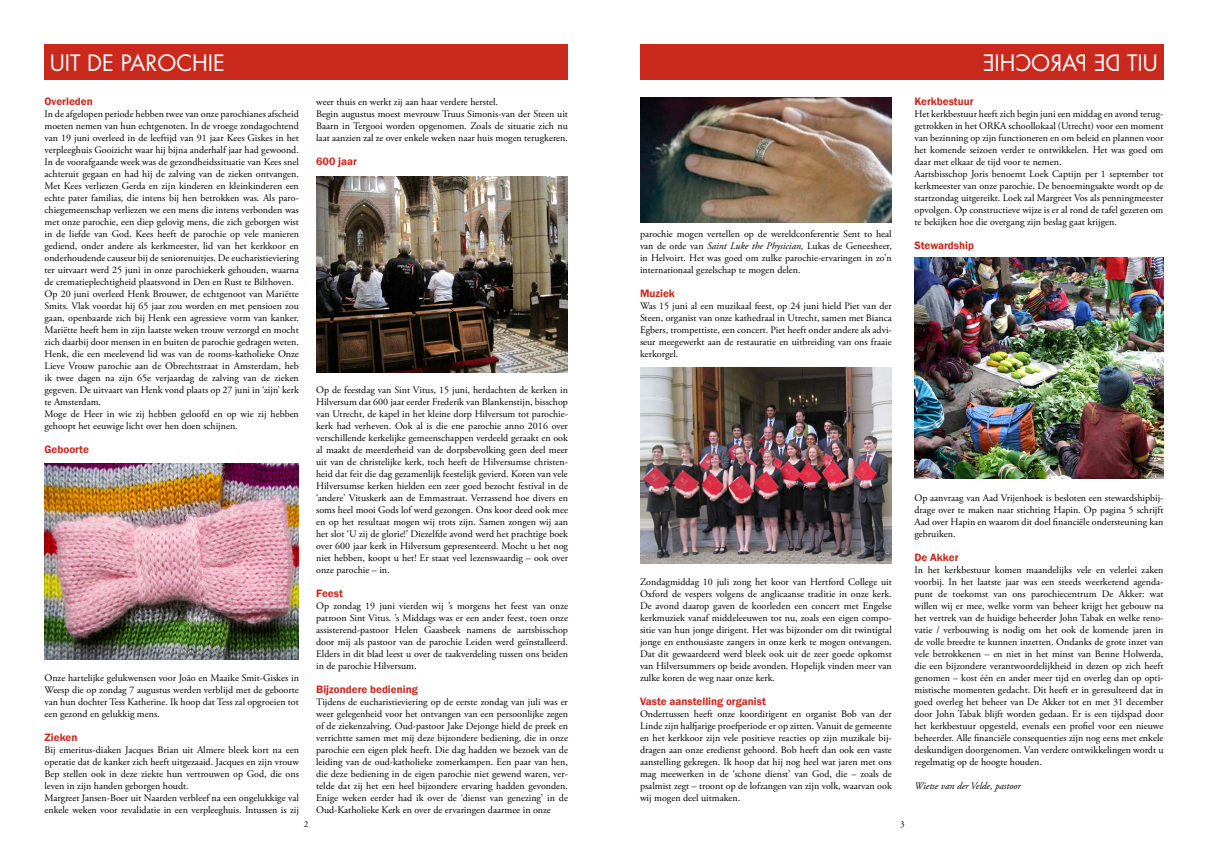
<style>
.page{position:relative;width:1208px;height:859px;background:#fff}
.page>*{position:absolute;margin:0;border:0;box-sizing:border-box;transform-origin:0 0}
.t1{font:22px "Futura";color:#fff}
.t2{font:600 11px "Franklin Gothic";color:#ca291d}
.t3{font:10px/12px "Adobe Garamond Pro";color:#000;text-align:justify}
.t4{font:italic 10px "Adobe Garamond Pro";color:#000}
.t5{font:9px "Adobe Garamond Pro";color:#000}
.s1{font-style:italic}
</style>
<div class="page">
<div style="left:44px;top:45px;width:524px;height:35px;background:#ca291d"></div>
<img style="left:45px;top:463px;width:254px;height:196px">
<img style="left:316px;top:176px;width:252px;height:196px">
<img style="left:640px;top:97px;width:251px;height:126px">
<img style="left:640px;top:368px;width:251px;height:195px">
<img style="left:914px;top:257px;width:249px;height:221px">
<div style="left:640px;top:45px;width:523px;height:35px;background:#ca291d"></div>
<h1 class="t1" style="left:50px;top:48px;width:176px">UIT DE PAROCHIE</h1>
<p class="t2" style="left:45px;top:94px;width:50px">Overleden</p>
<p class="t3" style="left:45px;top:108px;width:256px;text-align:left">In de afgelopen periode hebben twee van onze parochianes afscheid moeten nemen van hun echtgenoten. In de vroege zondagochtend van 19 juni overleed in de leeftijd van 91 jaar Kees Giskes in het verpleeghuis Gooizicht waar hij bijna anderhalf jaar had gewoond.<br>In de voorafgaande week was de gezondheidssituatie van Kees snel achteruit gegaan en had hij de zalving van de zieken ontvangen.<br>Met Kees verliezen Gerda en zijn kinderen en kleinkinderen een echte pater familias, die intens bij hen betrokken was. Als paro&shy;chiegemeenschap verliezen we een mens die intens verbonden was met onze parochie, een diep gelovig mens, die zich geborgen wist in de liefde van God. Kees heeft de parochie op vele manieren gediend, onder andere als kerkmeester, lid van het kerkkoor en onderhoudende causeur bij de seniorenuitjes. De eucharistieviering ter uitvaart werd 25 juni in onze parochiekerk gehouden, waarna de crematieplechtigheid plaatsvond in Den en Rust te Bilthoven.<br>Op 20 juni overleed Henk Brouwer, de echtgenoot van Mariëtte Smits. Vlak voordat hij 65 jaar zou worden en met pensioen zou gaan, openbaarde zich bij Henk een agressieve vorm van kanker.<br>Mariëtte heeft hem in zijn laatste weken trouw verzorgd en mocht zich daarbij door mensen in en buiten de parochie gedragen weten.<br>Henk, die een meelevend lid was van de rooms-katholieke Onze Lieve Vrouw parochie aan de Obrechtstraat in Amsterdam, heb ik twee dagen na zijn 65e verjaardag de zalving van de zieken gegeven. De uitvaart van Henk vond plaats op 27 juni in ‘zijn’ kerk te Amsterdam.<br>Moge de Heer in wie zij hebben geloofd en op wie zij hebben gehoopt het eeuwige licht over hen doen schijnen.</p>
<p class="t2" style="left:45px;top:442px;width:46px">Geboorte</p>
<p class="t3" style="left:45px;top:672px;width:256px">Onze hartelijke gelukwensen voor João en Maaike Smit-Giskes in Weesp die op zondag 7 augustus werden verblijd met de geboorte van hun dochter Tess Katherine. Ik hoop dat Tess zal opgroeien tot een gezond en gelukkig mens.</p>
<p class="t2" style="left:45px;top:730px;width:34px">Zieken</p>
<p class="t3" style="left:45px;top:744px;width:256px;text-align:left">Bij emeritus-diaken Jacques Brian uit Almere bleek kort na een operatie dat de kanker zich heeft uitgezaaid. Jacques en zijn vrouw Bep stellen ook in deze ziekte hun vertrouwen op God, die ons leven in zijn handen geborgen houdt.<br>Margreet Jansen-Boer uit Naarden verbleef na een ongelukkige val enkele weken voor revalidatie in een verpleeghuis. Intussen is zij</p>
<p class="t3" style="left:316px;top:96px;width:253px;text-align:left">weer thuis en werkt zij aan haar verdere herstel.<br>Begin augustus moest mevrouw Truus Simonis-van der Steen uit Baarn in Tergooi worden opgenomen. Zoals de situatie zich nu laat aanzien zal ze over enkele weken naar huis mogen terugkeren.</p>
<p class="t2" style="left:316px;top:154px;width:42px">600 jaar</p>
<p class="t3" style="left:316px;top:384px;width:253px">Op de feestdag van Sint Vitus, 15 juni, herdachten de kerken in Hilversum dat 600 jaar eerder Frederik van Blankenstijn, bisschop van Utrecht, de kapel in het kleine dorp Hilversum tot parochie&shy;kerk had verheven. Ook al is die ene parochie anno 2016 over verschillende kerkelijke gemeenschappen verdeeld geraakt en ook al maakt de meerderheid van de dorpsbevolking geen deel meer uit van de christelijke kerk, toch heeft de Hilversumse christen&shy;heid dat feit die dag gezamenlijk feestelijk gevierd. Koren van vele Hilversumse kerken hielden een zeer goed bezocht festival in de ‘andere’ Vituskerk aan de Emmastraat. Verrassend hoe divers en soms heel mooi Gods lof werd gezongen. Ons koor deed ook mee en op het resultaat mogen wij trots zijn. Samen zongen wij aan het slot ‘U zij de glorie!’ Diezelfde avond werd het prachtige boek over 600 jaar kerk in Hilversum gepresenteerd. Mocht u het nog niet hebben, koopt u het! Er staat veel lezenswaardig – ook over onze parochie – in.</p>
<p class="t2" style="left:316px;top:586px;width:28px">Feest</p>
<p class="t3" style="left:316px;top:600px;width:253px">Op zondag 19 juni vierden wij ’s morgens het feest van onze patroon Sint Vitus. ’s Middags was er een ander feest, toen onze assisterend-pastoor Helen Gaasbeek namens de aartsbisschop door mij als pastoor van de parochie Leiden werd geïnstalleerd.<br>Elders in dit blad leest u over de taakverdeling tussen ons beiden in de parochie Hilversum.</p>
<p class="t2" style="left:316px;top:682px;width:103px">Bijzondere bediening</p>
<p class="t3" style="left:316px;top:696px;width:253px">Tijdens de eucharistieviering op de eerste zondag van juli was er weer gelegenheid voor het ontvangen van een persoonlijke zegen of de ziekenzalving. Oud-pastoor Jake Dejonge hield de preek en verrichtte samen met mij deze bijzondere bediening, die in onze parochie een eigen plek heeft. Die dag hadden we bezoek van de leiding van de oud-katholieke zomerkampen. Een paar van hen, die deze bediening in de eigen parochie niet gewend waren, ver&shy;telde dat zij het een heel bijzondere ervaring hadden gevonden.<br>Enige weken eerder had ik over de ‘dienst van genezing’ in de Oud-Katholieke Kerk en over de ervaringen daarmee in onze</p>
<p class="t3" style="left:640px;top:228px;width:253px">parochie mogen vertellen op de wereldconferentie Sent to heal van de orde van <span class="s1">Saint Luke the Physician,</span> Lukas de Geneesheer, in Helvoirt. Het was goed om zulke parochie-ervaringen in zo’n internationaal gezelschap te mogen delen.</p>
<p class="t2" style="left:640px;top:286px;width:36px">Muziek</p>
<p class="t3" style="left:640px;top:300px;width:253px">Was 15 juni al een muzikaal feest, op 24 juni hield Piet van der Steen, organist van onze kathedraal in Utrecht, samen met Bianca Egbers, trompettiste, een concert. Piet heeft onder andere als advi&shy;seur meegewerkt aan de restauratie en uitbreiding van ons fraaie kerkorgel.</p>
<p class="t3" style="left:640px;top:576px;width:253px">Zondagmiddag 10 juli zong het koor van Hertford College uit Oxford de vespers volgens de anglicaanse traditie in onze kerk.<br>De avond daarop gaven de koorleden een concert met Engelse kerkmuziek vanaf middeleeuwen tot nu, zoals een eigen compo&shy;sitie van hun jonge dirigent. Het was bijzonder om dit twintigtal jonge en enthousiaste zangers in onze kerk te mogen ontvangen.<br>Dat dit gewaardeerd werd bleek ook uit de zeer goede opkomst van Hilversummers op beide avonden. Hopelijk vinden meer van zulke koren de weg naar onze kerk.</p>
<p class="t2" style="left:640px;top:694px;width:127px">Vaste aanstelling organist</p>
<p class="t3" style="left:640px;top:708px;width:253px">Ondertussen heeft onze koordirigent en organist Bob van der Linde zijn halfjarige proefperiode er op zitten. Vanuit de gemeente en het kerkkoor zijn vele positieve reacties op zijn muzikale bij&shy;dragen aan onze eredienst gehoord. Bob heeft dan ook een vaste aanstelling gekregen. Ik hoop dat hij nog heel wat jaren met ons mag meewerken in de ‘schone dienst’ van God, die – zoals de psalmist zegt – troont op de lofzangen van zijn volk, waarvan ook wij mogen deel uitmaken.</p>
<p class="t5" style="left:304px;top:819px;width:6px">2</p>
<p class="t5" style="left:900px;top:819px;width:6px">3</p>
<p class="t2" style="left:914px;top:94px;width:61px">Kerkbestuur</p>
<p class="t3" style="left:914px;top:108px;width:250px;text-align:left">Het kerkbestuur heeft zich begin juni een middag en avond terug&shy;getrokken in het ORKA schoollokaal (Utrecht) voor een moment van bezinning op zijn functioneren en om beleid en plannen voor het komende seizoen verder te ontwikkelen. Het was goed om daar met elkaar de tijd voor te nemen.<br>Aartsbisschop Joris benoemt Loek Captijn per 1 september tot kerkmeester van onze parochie. De benoemingsakte wordt op de startzondag uitgereikt. Loek zal Margreet Vos als penningmeester opvolgen. Op constructieve wijze is er al rond de tafel gezeten om te bekijken hoe die overgang zijn beslag gaat krijgen.</p>
<p class="t2" style="left:914px;top:238px;width:61px">Stewardship</p>
<p class="t3" style="left:914px;top:492px;width:250px">Op aanvraag van Aad Vrijenhoek is besloten een stewardshipbij&shy;drage over te maken naar stichting Hapin. Op pagina 5 schrijft Aad over Hapin en waarom dit doel financiële ondersteuning kan gebruiken.</p>
<p class="t2" style="left:914px;top:550px;width:45px">De Akker</p>
<p class="t3" style="left:914px;top:564px;width:250px">In het kerkbestuur komen maandelijks vele en velerlei zaken voorbij. In het laatste jaar was een steeds weerkerend agenda&shy;punt de toekomst van ons parochiecentrum De Akker: wat willen wij er mee, welke vorm van beheer krijgt het gebouw na het vertrek van de huidige beheerder John Tabak en welke reno&shy;vatie / verbouwing is nodig om het ook de komende jaren in de volle breedte te kunnen inzetten. Ondanks de grote inzet van vele betrokkenen – en niet in het minst van Benne Holwerda, die een bijzondere verantwoordelijkheid in dezen op zich heeft genomen – kost één en ander meer tijd en overleg dan op opti&shy;mistische momenten gedacht. Dit heeft er in geresulteerd dat in goed overleg het beheer van De Akker tot en met 31 december door John Tabak blijft worden gedaan. Er is een tijdspad door het kerkbestuur opgesteld, evenals een profiel voor een nieuwe beheerder. Alle financiële consequenties zijn nog eens met enkele deskundigen doorgenomen. Van verdere ontwikkelingen wordt u regelmatig op de hoogte houden.</p>
<p class="t4" style="left:914px;top:779px;width:108px">Wietse van der Velde, pastoor</p>
</div>
